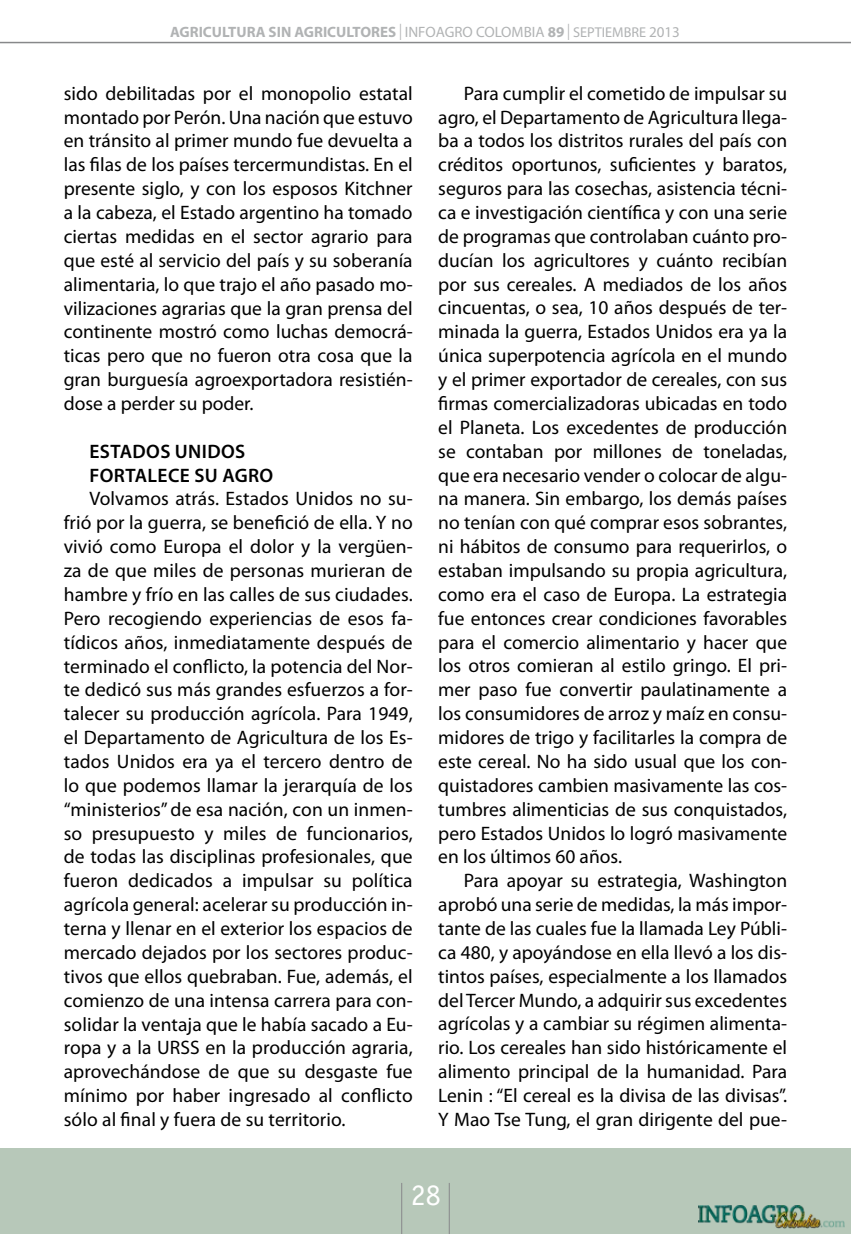
<style>
.page{position:relative;width:851px;height:1234px;background:#fff}
.page>*{position:absolute;margin:0;border:0;box-sizing:border-box;transform-origin:0 0}
.t1{font:30px "Officina Sans";color:#fff}
.t2{font:19.5px/23.9px "Myriad Pro";color:#000;text-align:justify}
.t3{font:600 19.5px/23.9px "Myriad Pro";letter-spacing:.02em;color:#000}
.t4{font:700 15px "Myriad Pro";color:#b1b3b4}
.s1{font-weight:400;font-size:24px}
.s2{font-weight:400}
.s3{font-weight:400;font-size:14.25px}
</style>
<div class="page">
<div style="left:0;top:1148px;width:850px;height:85px;background:#b7c8b9"></div>
<hr style="left:0;top:42px;width:850px;height:1px;background:#87888a">
<hr style="left:401px;top:1182px;width:1px;height:51px;background:#87888a">
<hr style="left:449px;top:1182px;width:1px;height:51px;background:#87888a">
<img style="left:698px;top:1205px;width:145px;height:22px">
<p class="t4" style="left:170px;top:22px;width:511px">AGRICULTURA SIN AGRICULTORES <span class="s1">I</span> <span class="s2">INFOAGRO COLOMBIA</span> 89 <span class="s1">I</span> <span class="s3">SEPTIEMBRE</span> <span class="s2">2013</span></p>
<p class="t2" style="left:64px;top:81px;width:350px">sido debilitadas por el monopolio estatal montado por Perón. Una nación que estuvo en tránsito al primer mundo fue devuelta a las filas de los países tercermundistas. En el presente siglo, y con los esposos Kitchner a la cabeza, el Estado argentino ha tomado ciertas medidas en el sector agrario para que esté al servicio del país y su soberanía alimentaria, lo que trajo el año pasado mo&shy;vilizaciones agrarias que la gran prensa del continente mostró como luchas democrá&shy;ticas pero que no fueron otra cosa que la gran burguesía agroexportadora resistién&shy;dose a perder su poder.</p>
<p class="t3" style="left:89px;top:438px;width:157px">ESTADOS UNIDOS<br>FORTALECE</p>
<p class="t3" style="left:194px;top:462px;width:80px">SU AGRO</p>
<p class="t2" style="left:64px;top:486px;width:350px;text-indent:26px">Volvamos atrás. Estados Unidos no su&shy;frió por la guerra, se benefició de ella. Y no vivió como Europa el dolor y la vergüen&shy;za de que miles de personas murieran de hambre y frío en las calles de sus ciudades.<br>Pero recogiendo experiencias de esos fa&shy;tídicos años, inmediatamente después de terminado el conflicto, la potencia del Nor&shy;te dedicó sus más grandes esfuerzos a for&shy;talecer su producción agrícola. Para 1949, el Departamento de Agricultura de los Es&shy;tados Unidos era ya el tercero dentro de lo que podemos llamar la jerarquía de los “ministerios” de esa nación, con un inmen&shy;so presupuesto y miles de funcionarios, de todas las disciplinas profesionales, que fueron dedicados a impulsar su política agrícola general: acelerar su producción in&shy;terna y llenar en el exterior los espacios de mercado dejados por los sectores produc&shy;tivos que ellos quebraban. Fue, además, el comienzo de una intensa carrera para con&shy;solidar la ventaja que le había sacado a Eu&shy;ropa y a la URSS en la producción agraria, aprovechándose de que su desgaste fue mínimo por haber ingresado al conflicto sólo al final y fuera de su territorio.</p>
<p class="t2" style="left:438px;top:81px;width:350px;text-indent:26px">Para cumplir el cometido de impulsar su agro, el Departamento de Agricultura llega&shy;ba a todos los distritos rurales del país con créditos oportunos, suficientes y baratos, seguros para las cosechas, asistencia técni&shy;ca e investigación científica y con una serie de programas que controlaban cuánto pro&shy;ducían los agricultores y cuánto recibían por sus cereales. A mediados de los años cincuentas, o sea, 10 años después de ter&shy;minada la guerra, Estados Unidos era ya la única superpotencia agrícola en el mundo y el primer exportador de cereales, con sus firmas comercializadoras ubicadas en todo el Planeta. Los excedentes de producción se contaban por millones de toneladas, que era necesario vender o colocar de algu&shy;na manera. Sin embargo, los demás países no tenían con qué comprar esos sobrantes, ni hábitos de consumo para requerirlos, o estaban impulsando su propia agricultura, como era el caso de Europa. La estrategia fue entonces crear condiciones favorables para el comercio alimentario y hacer que los otros comieran al estilo gringo. El pri&shy;mer paso fue convertir paulatinamente a los consumidores de arroz y maíz en consu&shy;midores de trigo y facilitarles la compra de este cereal. No ha sido usual que los con&shy;quistadores cambien masivamente las cos&shy;tumbres alimenticias de sus conquistados, pero Estados Unidos lo logró masivamente en los últimos 60 años.</p>
<p class="t2" style="left:438px;top:868px;width:350px;text-indent:26px">Para apoyar su estrategia, Washington aprobó una serie de medidas, la más impor&shy;tante de las cuales fue la llamada Ley Públi&shy;ca 480, y apoyándose en ella llevó a los dis&shy;tintos países, especialmente a los llamados del Tercer Mundo, a adquirir sus excedentes agrícolas y a cambiar su régimen alimenta&shy;rio. Los cereales han sido históricamente el alimento principal de la humanidad. Para Lenin : “El cereal es la divisa de las divisas”.<br>Y Mao Tse Tung, el gran dirigente del pue-</p>
<h1 class="t1" style="left:410px;top:1177px;width:31px">28</h1>
</div>
